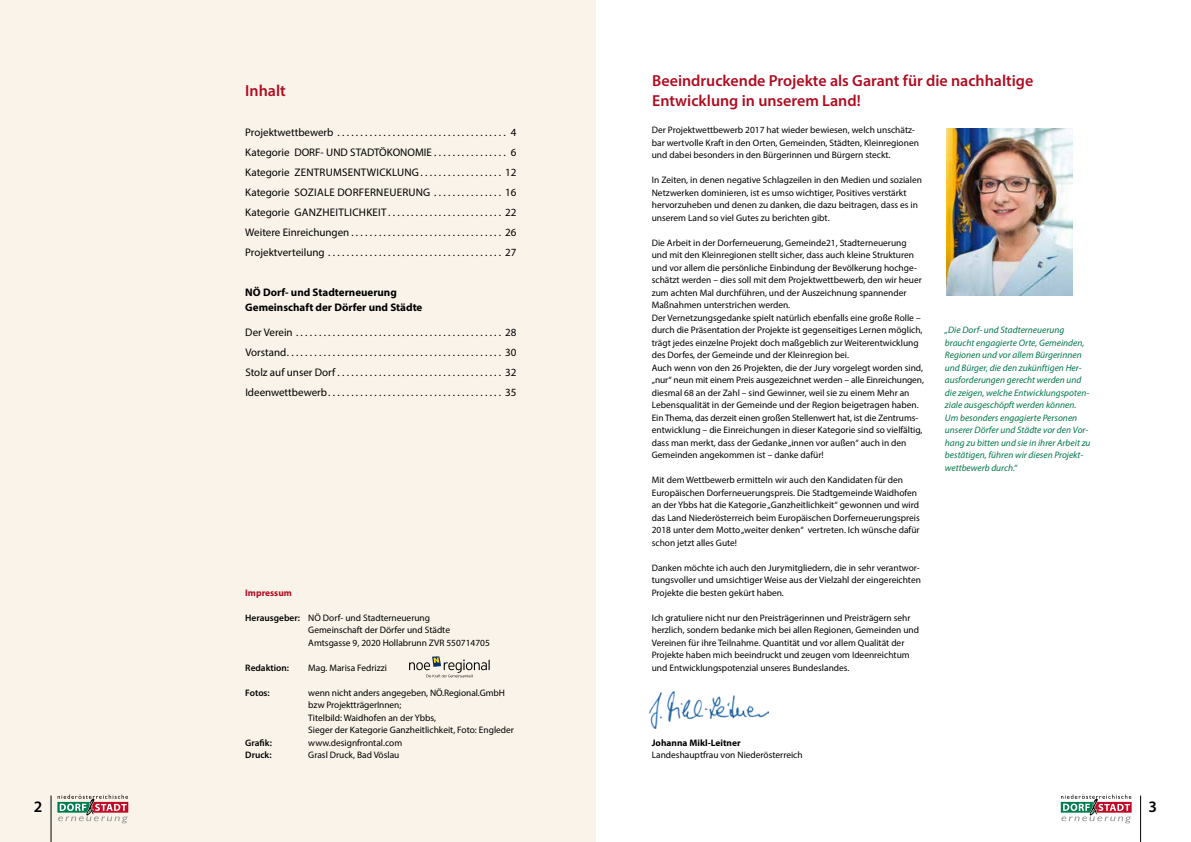
<style>
.page{position:relative;width:1191px;height:842px;background:#fff}
.page>*{position:absolute;margin:0;border:0;box-sizing:border-box;transform-origin:0 0}
.t1{font:600 16px/20px "Myriad Pro";color:#af0c21}
.t2{font:600 16px "Myriad Pro";color:#000}
.t3{font:11px "Myriad Pro";color:#000}
.t4{font:11px "Myriad Pro";letter-spacing:.02em;color:#000}
.t5{font:700 11px/15px "Myriad Pro";color:#000}
.t6{font:9.4px/12.5px "Myriad Pro";color:#000}
.t7{font:italic 9.4px/12.5px "Myriad Pro";color:#00774a}
.t8{font:600 9.4px "Myriad Pro";color:#000}
.t9{font:700 9.4px "Myriad Pro";color:#000}
.t10{font:700 9.4px "Myriad Pro";color:#af0c21}
.s1{font-weight:600}
</style>
<div class="page">
<div style="left:0;top:0;width:595px;height:842px;background:#faf3e9"></div>
<img style="left:946px;top:128px;width:126px;height:168px">
<img style="left:648px;top:691px;width:121px;height:38px">
<svg style="left:409px;top:656px;width:80px;height:21px"></svg>
<svg style="left:57px;top:794px;width:71px;height:29px"></svg>
<hr style="left:51px;top:795px;width:1px;height:47px;background:#000">
<svg style="left:1060px;top:794px;width:71px;height:29px"></svg>
<hr style="left:1140px;top:795px;width:1px;height:47px;background:#000">
<h1 class="t1" style="left:245px;top:80px;width:42px">Inhalt</h1>
<p class="t3" style="left:245px;top:125px;width:94px">Projektwettbewerb ......................................</p>
<p class="t3" style="left:511px;top:125px;width:7px">4</p>
<p class="t3" style="left:245px;top:145px;width:190px">Kategorie DORF- UND STADTÖKONOMIE.................</p>
<p class="t3" style="left:511px;top:145px;width:7px">6</p>
<p class="t4" style="left:245px;top:165px;width:178px">Kategorie ZENTRUMSENTWICKLUNG...................</p>
<p class="t3" style="left:505px;top:165px;width:13px">12</p>
<p class="t4" style="left:245px;top:185px;width:190px">Kategorie SOZIALE DORFERNEUERUNG................</p>
<p class="t3" style="left:505px;top:185px;width:13px">16</p>
<p class="t4" style="left:245px;top:205px;width:145px">Kategorie GANZHEITLICHKEIT..........................</p>
<p class="t3" style="left:505px;top:205px;width:13px">22</p>
<p class="t3" style="left:245px;top:225px;width:108px">Weitere Einreichungen..................................</p>
<p class="t3" style="left:505px;top:225px;width:13px">26</p>
<p class="t3" style="left:245px;top:245px;width:84px">Projektverteilung.......................................</p>
<p class="t3" style="left:505px;top:245px;width:13px">27</p>
<p class="t5" style="left:245px;top:284px;width:179px">NÖ Dorf- und Stadterneuerung<br>Gemeinschaft der Dörfer und Städte</p>
<p class="t3" style="left:245px;top:325px;width:52px">Der Verein.............................................</p>
<p class="t3" style="left:505px;top:325px;width:13px">28</p>
<p class="t3" style="left:245px;top:345px;width:45px">Vorstand................................................</p>
<p class="t3" style="left:505px;top:345px;width:13px">30</p>
<p class="t3" style="left:245px;top:365px;width:94px">Stolz auf unser Dorf.....................................</p>
<p class="t3" style="left:505px;top:365px;width:13px">32</p>
<p class="t3" style="left:245px;top:385px;width:86px">Ideenwettbewerb.......................................</p>
<p class="t3" style="left:505px;top:385px;width:13px">35</p>
<p class="t10" style="left:245px;top:587px;width:48px">Impressum</p>
<p class="t6" style="left:308px;top:611px;width:183px;text-indent:-63px"><span class="s1">Herausgeber:</span> NÖ Dorf- und Stadterneuerung<br>Gemeinschaft der Dörfer und Städte<br>Amtsgasse 9, 2020 Hollabrunn ZVR 550714705</p>
<p class="t8" style="left:245px;top:662px;width:45px">Redaktion:</p>
<p class="t6" style="left:308px;top:661px;width:80px">Mag. Marisa Fedrizzi</p>
<p class="t8" style="left:245px;top:687px;width:26px">Fotos:</p>
<p class="t6" style="left:308px;top:686px;width:207px">wenn nicht anders angegeben, NÖ.Regional.GmbH bzw ProjektträgerInnen;<br>Titelbild: Waidhofen an der Ybbs,<br>Sieger der Kategorie Ganzheitlichkeit, Foto: Engleder</p>
<p class="t8" style="left:245px;top:737px;width:28px">Grafik:</p>
<p class="t6" style="left:308px;top:736px;width:95px">www.designfrontal.com</p>
<p class="t8" style="left:245px;top:749px;width:28px">Druck:</p>
<p class="t6" style="left:308px;top:749px;width:93px">Grasl Druck, Bad Vöslau</p>
<h1 class="t1" style="left:652px;top:70px;width:382px">Beeindruckende Projekte als Garant für die nachhaltige<br>Entwicklung in unserem Land!</h1>
<p class="t6" style="left:652px;top:124px;width:269px">Der Projektwettbewerb 2017 hat wieder bewiesen, welch unschätz&shy;bar wertvolle Kraft in den Orten, Gemeinden, Städten, Kleinregionen und dabei besonders in den Bürgerinnen und Bürgern steckt.</p>
<p class="t6" style="left:652px;top:174px;width:272px">In Zeiten, in denen negative Schlagzeilen in den Medien und sozialen Netzwerken dominieren, ist es umso wichtiger, Positives verstärkt hervorzuheben und denen zu danken, die dazu beitragen, dass es in unserem Land so viel Gutes zu berichten gibt.</p>
<p class="t6" style="left:652px;top:236px;width:274px">Die Arbeit in der Dorferneuerung, Gemeinde21, Stadterneuerung und mit den Kleinregionen stellt sicher, dass auch kleine Strukturen und vor allem die persönliche Einbindung der Bevölkerung hochge&shy;schätzt werden – dies soll mit dem Projektwettbewerb, den wir heuer zum achten Mal durchführen, und der Auszeichnung spannender Maßnahmen unterstrichen werden.<br>Der Vernetzungsgedanke spielt natürlich ebenfalls eine große Rolle – durch die Präsentation der Projekte ist gegenseitiges Lernen möglich, trägt jedes einzelne Projekt doch maßgeblich zur Weiterentwicklung des Dorfes, der Gemeinde und der Kleinregion bei.<br>Auch wenn von den 26 Projekten, die der Jury vorgelegt worden sind, „nur“ neun mit einem Preis ausgezeichnet werden – alle Einreichungen, diesmal 68 an der Zahl – sind Gewinner, weil sie zu einem Mehr an Lebensqualität in der Gemeinde und der Region beigetragen haben.<br>Ein Thema, das derzeit einen großen Stellenwert hat, ist die Zentrums&shy;entwicklung – die Einreichungen in dieser Kategorie sind so vielfältig, dass man merkt, dass der Gedanke „innen vor außen“ auch in den Gemeinden angekommen ist – danke dafür!</p>
<p class="t6" style="left:652px;top:474px;width:269px">Mit dem Wettbewerb ermitteln wir auch den Kandidaten für den Europäischen Dorferneuerungspreis. Die Stadtgemeinde Waidhofen an der Ybbs hat die Kategorie „Ganzheitlichkeit“ gewonnen und wird das Land Niederösterreich beim Europäischen Dorferneuerungspreis 2018 unter dem Motto „weiter denken“ vertreten. Ich wünsche dafür schon jetzt alles Gute!</p>
<p class="t6" style="left:652px;top:561px;width:271px">Danken möchte ich auch den Jurymitgliedern, die in sehr verantwor&shy;tungsvoller und umsichtiger Weise aus der Vielzahl der eingereichten<br>Projekte die besten gekürt haben.</p>
<p class="t6" style="left:652px;top:611px;width:269px">Ich gratuliere nicht nur den Preisträgerinnen und Preisträgern sehr herzlich, sondern bedanke mich bei allen Regionen, Gemeinden und Vereinen für ihre Teilnahme. Quantität und vor allem Qualität der Projekte haben mich beeindruckt und zeugen vom Ideenreichtum und Entwicklungspotenzial unseres Bundeslandes.</p>
<p class="t7" style="left:945px;top:324px;width:147px">„Die Dorf- und Stadterneuerung braucht engagierte Orte, Gemeinden, Regionen und vor allem Bürgerinnen und Bürger, die den zukünftigen Her&shy;ausforderungen gerecht werden und die zeigen, welche Entwicklungspoten&shy;ziale ausgeschöpft werden können.<br>Um besonders engagierte Personen unserer Dörfer und Städte vor den Vor&shy;hang zu bitten und sie in ihrer Arbeit zu bestätigen, führen wir diesen Projekt&shy;wettbewerb durch.“</p>
<p class="t9" style="left:652px;top:737px;width:90px">Johanna Mikl-Leitner</p>
<p class="t6" style="left:652px;top:749px;width:152px">Landeshauptfrau von Niederösterreich</p>
<h1 class="t2" style="left:34px;top:796px;width:10px">2</h1>
<h1 class="t2" style="left:1148px;top:796px;width:10px">3</h1>
</div>
